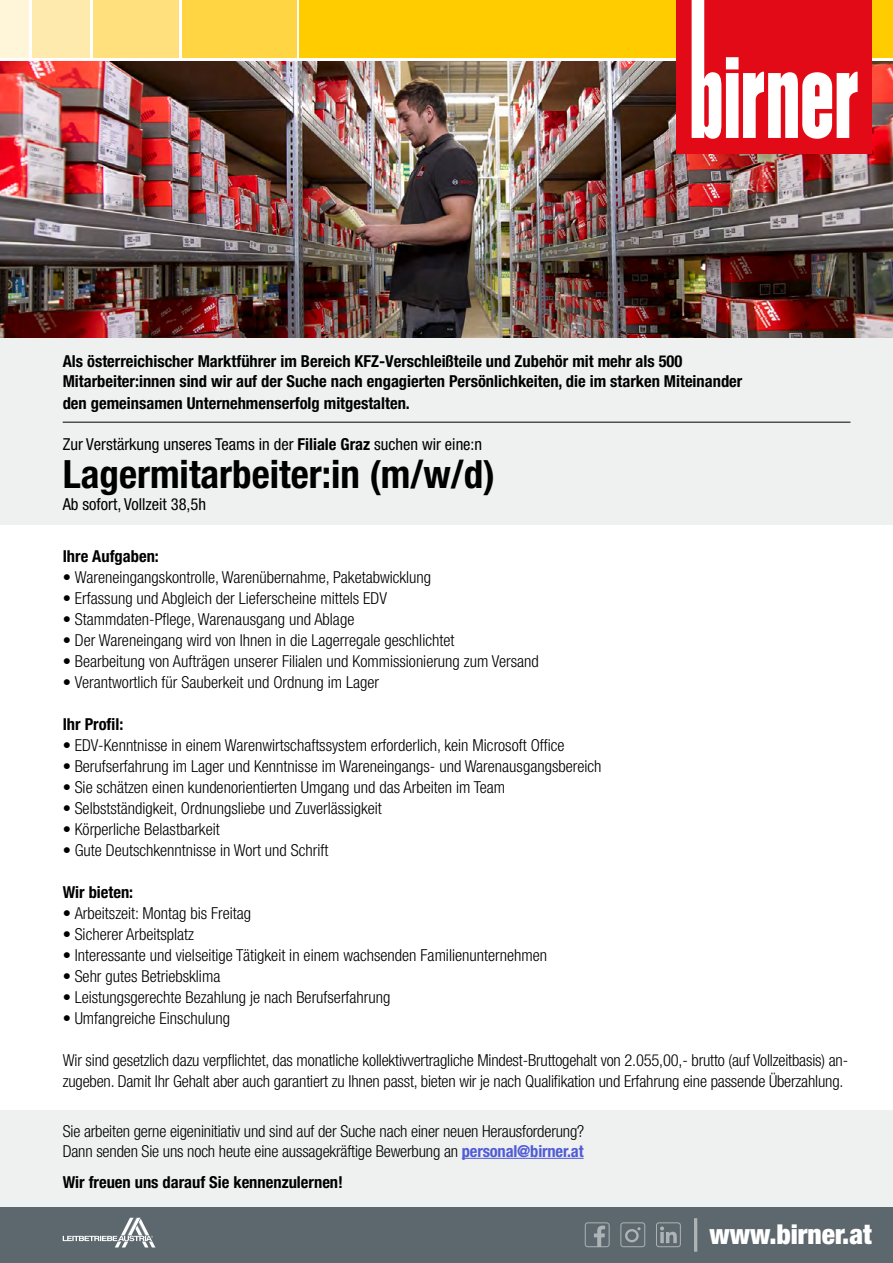
<style>
.page{position:relative;width:893px;height:1263px;background:#fff}
.page>*{position:absolute;margin:0;border:0;box-sizing:border-box;transform-origin:0 0}
.t1{font:700 condensed 39px "Helvetica Neue LT Std";color:#000}
.t2{font:900 condensed 27.45px "Helvetica Neue LT Pro";color:#fff}
.t3{font:300 condensed 16.5px/21px "Helvetica Neue LT Std";color:#000}
.t4{font:700 condensed 16.5px/20px "Helvetica Neue LT Std";color:#000}
.t5{font:300 condensed 16.5px/19.2px "Helvetica Neue LT Pro";letter-spacing:-.01em;color:#000}
.t6{font:condensed 16.5px "Helvetica Neue LT Std";color:#000}
.s1{font-weight:700}
.s2{font-weight:700;color:#4f5cd6}
</style>
<div class="page">
<div style="left:0;top:1208px;width:893px;height:55px;background:#5d686e"></div>
<div style="left:0;top:326px;width:893px;height:199px;background:#eff0f0"></div>
<div style="left:0;top:1110px;width:893px;height:98px;background:#eff0f0"></div>
<hr style="left:462px;top:1158px;width:122px;height:1px;background:#4f5cd6">
<svg style="left:63px;top:1218px;width:92px;height:29px"></svg>
<svg style="left:594px;top:1225px;width:11px;height:20px"></svg>
<div style="left:585px;top:1222px;width:25px;height:25px;border:1px solid #fff;border-radius:3px"></div>
<div style="left:620px;top:1222px;width:25px;height:25px;border:1px solid #fff;border-radius:3px"></div>
<svg style="left:625px;top:1227px;width:16px;height:15px"></svg>
<svg style="left:660px;top:1226px;width:17px;height:17px"></svg>
<div style="left:656px;top:1222px;width:25px;height:25px;border:1px solid #fff;border-radius:3px"></div>
<hr style="left:694px;top:1218px;width:3px;height:34px;background:#fff">
<hr style="left:63px;top:422px;width:787px;height:1px;background:#000">
<img style="left:0;top:61px;width:893px;height:277px">
<div style="left:300px;top:0;width:593px;height:57px;background:#fc0"></div>
<div style="left:93px;top:0;width:85px;height:57px;background:#ffe07d"></div>
<div style="left:182px;top:0;width:114px;height:57px;background:#ffd544"></div>
<div style="left:32px;top:0;width:57px;height:57px;background:#ffeaad"></div>
<div style="left:0;top:0;width:29px;height:57px;background:#fff5d8"></div>
<div style="left:676px;top:0;width:196px;height:153px;background:#e20a17"></div>
<svg style="left:692px;top:0;width:166px;height:139px"></svg>
<p class="t4" style="left:63px;top:351px;width:681px">Als österreichischer Marktführer im Bereich KFZ-Verschleißteile und Zubehör mit mehr als 500<br>Mitarbeiter:innen sind wir auf der Suche nach engagierten Persönlichkeiten, die im starken Miteinander</p>
<p class="t4" style="left:63px;top:393px;width:349px">den gemeinsamen Unternehmenserfolg mitgestalten.</p>
<p class="t6" style="left:63px;top:434px;width:421px">Zur Verstärkung unseres Teams in der <span class="s1">Filiale Graz</span> suchen wir eine:n</p>
<h1 class="t1" style="left:63px;top:450px;width:434px">Lagermitarbeiter:in (m/w/d)</h1>
<p class="t6" style="left:63px;top:494px;width:145px">Ab sofort, Vollzeit 38,5h</p>
<p class="t4" style="left:63px;top:546px;width:98px">Ihre Aufgaben:</p>
<p class="t3" style="left:63px;top:566px;width:370px">• Wareneingangskontrolle, Warenübernahme, Paketabwicklung</p>
<p class="t3" style="left:63px;top:587px;width:326px">• Erfassung und Abgleich der Lieferscheine mittels EDV</p>
<p class="t3" style="left:63px;top:608px;width:293px">• Stammdaten-Pflege, Warenausgang und Ablage</p>
<p class="t3" style="left:63px;top:629px;width:393px">• Der Wareneingang wird von Ihnen in die Lagerregale geschlichtet</p>
<p class="t3" style="left:63px;top:650px;width:478px">• Bearbeitung von Aufträgen unserer Filialen und Kommissionierung zum Versand</p>
<p class="t3" style="left:63px;top:671px;width:318px">• Verantwortlich für Sauberkeit und Ordnung im Lager</p>
<p class="t4" style="left:63px;top:714px;width:62px">Ihr Profil:</p>
<p class="t3" style="left:63px;top:734px;width:503px">• EDV-Kenntnisse in einem Warenwirtschaftssystem erforderlich, kein Microsoft Office</p>
<p class="t3" style="left:63px;top:755px;width:540px">• Berufserfahrung im Lager und Kenntnisse im Wareneingangs- und Warenausgangsbereich</p>
<p class="t3" style="left:63px;top:776px;width:444px">• Sie schätzen einen kundenorientierten Umgang und das Arbeiten im Team</p>
<p class="t3" style="left:63px;top:797px;width:321px">• Selbstständigkeit, Ordnungsliebe und Zuverlässigkeit</p>
<p class="t3" style="left:63px;top:818px;width:159px">• Körperliche Belastbarkeit</p>
<p class="t3" style="left:63px;top:839px;width:267px">• Gute Deutschkenntnisse in Wort und Schrift</p>
<p class="t4" style="left:63px;top:882px;width:72px">Wir bieten:</p>
<p class="t3" style="left:63px;top:902px;width:190px">• Arbeitszeit: Montag bis Freitag</p>
<p class="t3" style="left:63px;top:923px;width:133px">• Sicherer Arbeitsplatz</p>
<p class="t3" style="left:63px;top:944px;width:486px">• Interessante und vielseitige Tätigkeit in einem wachsenden Familienunternehmen</p>
<p class="t3" style="left:63px;top:965px;width:159px">• Sehr gutes Betriebsklima</p>
<p class="t3" style="left:63px;top:986px;width:329px">• Leistungsgerechte Bezahlung je nach Berufserfahrung</p>
<p class="t3" style="left:63px;top:1007px;width:169px">• Umfangreiche Einschulung</p>
<p class="t3" style="left:63px;top:1049px;width:787px">Wir sind gesetzlich dazu verpflichtet, das monatliche kollektivvertragliche Mindest-Bruttogehalt von 2.055,00,- brutto (auf Vollzeitbasis) an&shy;zugeben. Damit Ihr Gehalt aber auch garantiert zu Ihnen passt, bieten wir je nach Qualifikation und Erfahrung eine passende Überzahlung.</p>
<p class="t5" style="left:63px;top:1122px;width:523px">Sie arbeiten gerne eigeninitiativ und sind auf der Suche nach einer neuen Herausforderung?<br>Dann senden Sie uns noch heute eine aussagekräftige Bewerbung an <span class="s2">personal@birner.at</span></p>
<p class="t4" style="left:63px;top:1172px;width:282px">Wir freuen uns darauf Sie kennenzulernen!</p>
<h2 class="t2" style="left:709px;top:1218px;width:164px">www.birner.at</h2>
</div>
